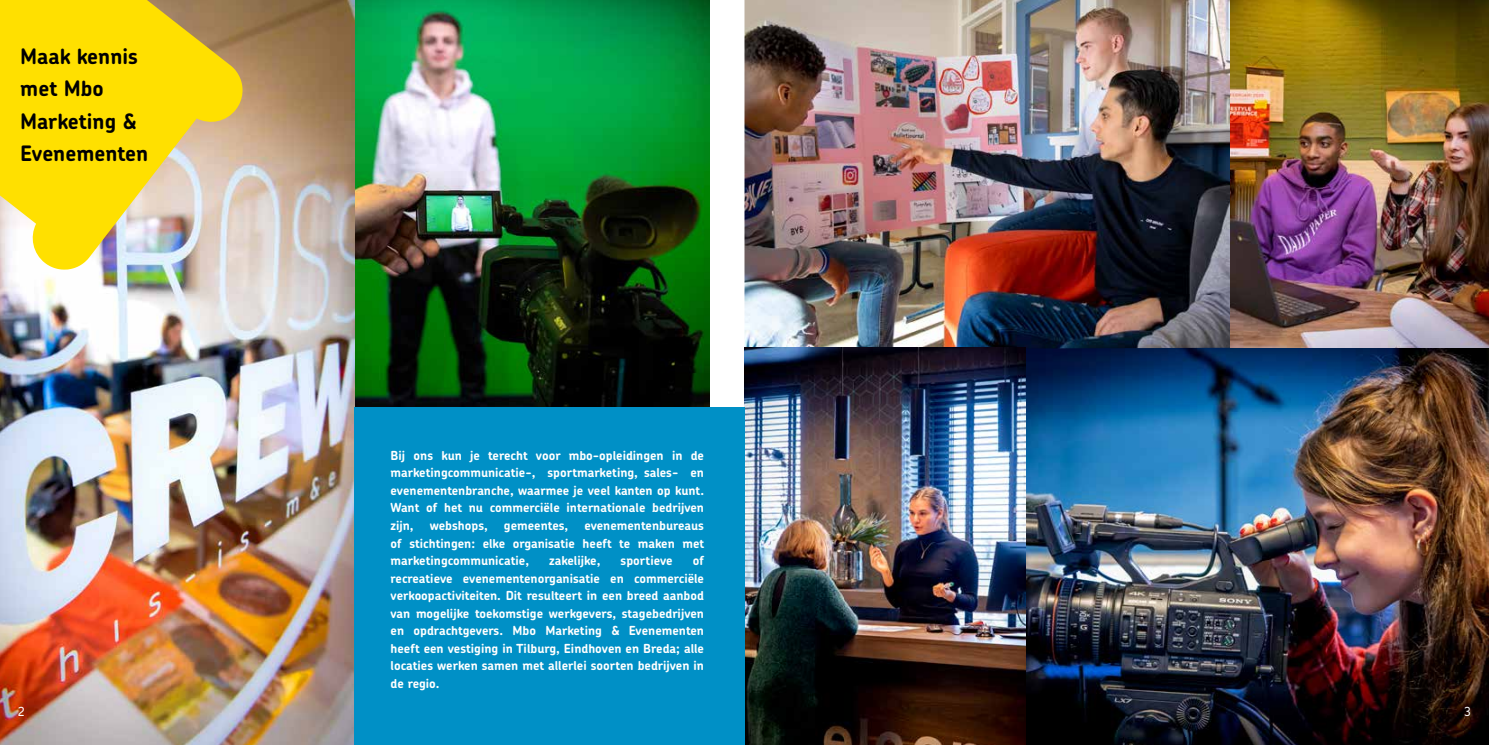
<style>
.page{position:relative;width:1489px;height:745px;background:#fff}
.page>*{position:absolute;margin:0;border:0;box-sizing:border-box;transform-origin:0 0}
.t1{font:700 21.25px/32.5px "Chevin Std";color:#000}
.t2{font:700 12.5px/17.5px "Chevin Std";color:#fff;text-align:justify}
.t3{font:500 12.5px "Chevin Std";color:#fff}
</style>
<div class="page">
<img style="left:744px;top:347px;width:744px;height:397px">
<img style="left:354px;top:0;width:355px;height:407px">
<img style="left:744px;top:0;width:487px;height:349px">
<img style="left:0;top:0;width:354px;height:744px">
<img style="left:1230px;top:0;width:258px;height:347px">
<svg style="left:0;top:0;width:243px;height:269px;background:#efd63d"></svg>
<div style="left:354px;top:407px;width:391px;height:337px;background:#0090c6"></div>
<h1 class="t1" style="left:20px;top:39px;width:129px">Maak kennis met Mbo<br>Marketing &amp;<br>Evenementen</h1>
<p class="t2" style="left:390px;top:446px;width:315px">Bij ons kun je terecht voor mbo-opleidingen in de marketingcommunicatie-, sportmarketing, sales- en evenementenbranche, waarmee je veel kanten op kunt.<br>Want of het nu commerciële internationale bedrijven zijn,</p>
<p class="t2" style="left:390px;top:516px;width:315px;text-indent:194px">evenementenbureaus of stichtingen: elke organisatie heeft te maken met marketingcommunicatie,</p>
<p class="t2" style="left:430px;top:516px;width:60px">webshops,</p>
<p class="t2" style="left:504px;top:516px;width:66px">gemeentes,</p>
<p class="t2" style="left:549px;top:551px;width:53px">zakelijke,</p>
<p class="t2" style="left:620px;top:551px;width:54px">sportieve</p>
<p class="t2" style="left:390px;top:551px;width:315px;text-indent:302px">of recreatieve evenementenorganisatie en commerciële verkoopactiviteiten. Dit resulteert in een breed aanbod van mogelijke toekomstige werkgevers, stagebedrijven en opdrachtgevers. Mbo Marketing &amp; Evenementen heeft een vestiging in Tilburg, Eindhoven en Breda; alle locaties werken samen met allerlei soorten bedrijven in de regio.</p>
<p class="t3" style="left:18px;top:703px;width:9px">2</p>
<p class="t3" style="left:1463px;top:703px;width:8px">3</p>
</div>
